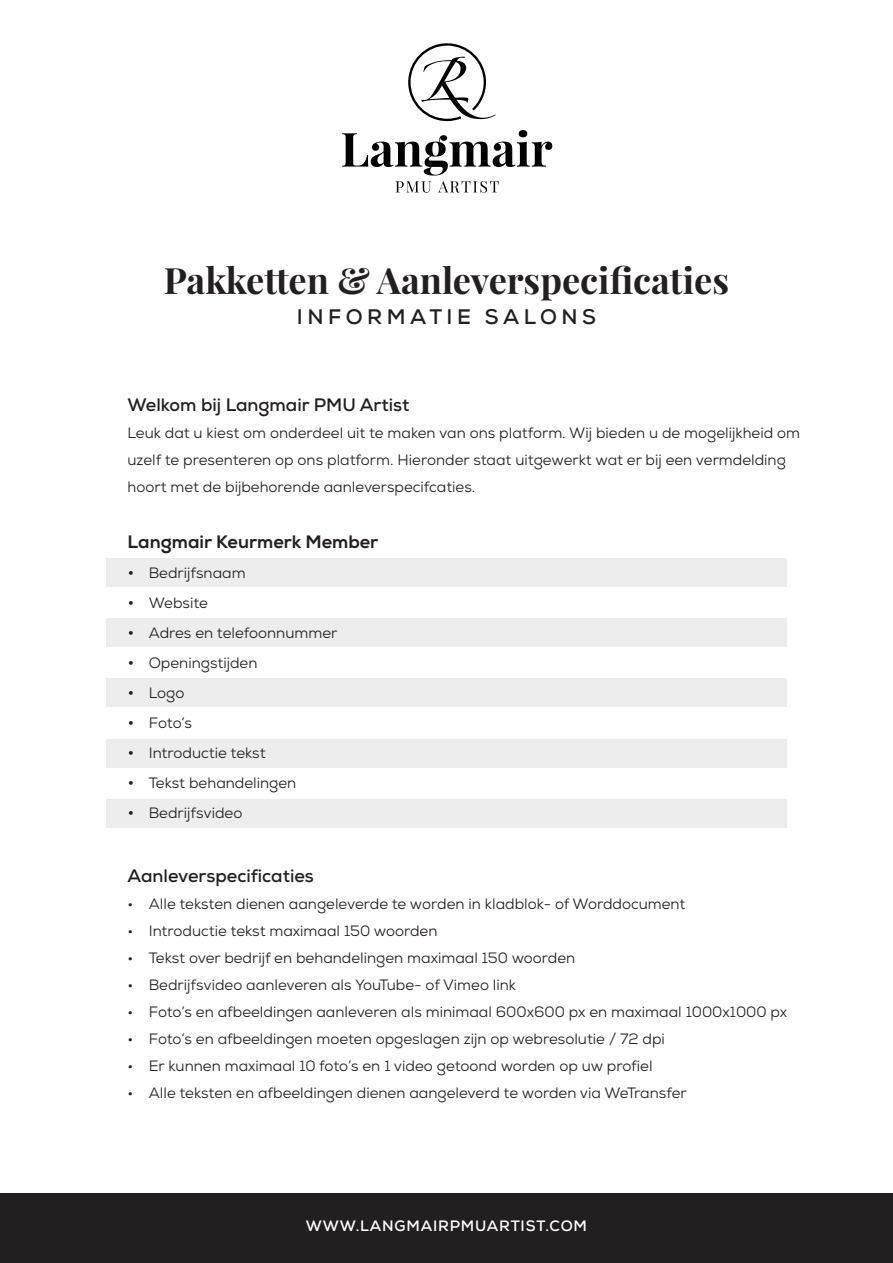
<style>
.page{position:relative;width:893px;height:1263px;background:#fff}
.page>*{position:absolute;margin:0;border:0;box-sizing:border-box;transform-origin:0 0}
.t1{font:700 36.15px "Playfair Display";color:#231f20}
.t2{font:700 21px "Nexa";letter-spacing:.215em;color:#231f20}
.t3{font:700 18px "Nexa";color:#231f20}
.t4{font:800 18px "Nexa";color:#231f20}
.t5{font:15px/27px "Nexa";color:#231f20}
.t6{font:700 15px "Nexa";letter-spacing:.055em;color:#fff}
.s1{font-size:18px}
</style>
<div class="page">
<div style="left:0;top:1194px;width:893px;height:69px;background:#231f20"></div>
<div style="left:106px;top:558px;width:681px;height:29px;background:#ededed"></div>
<div style="left:106px;top:678px;width:681px;height:29px;background:#ededed"></div>
<div style="left:106px;top:618px;width:681px;height:29px;background:#ededed"></div>
<div style="left:106px;top:739px;width:681px;height:28px;background:#ededed"></div>
<div style="left:106px;top:799px;width:681px;height:29px;background:#ededed"></div>
<svg style="left:408px;top:43px;width:88px;height:78px"></svg>
<svg style="left:342px;top:130px;width:210px;height:63px"></svg>
<p class="t1" style="left:164px;top:258px;width:567px">Pakketten &amp; Aanleverspecificaties</p>
<p class="t2" style="left:297px;top:303px;width:301px">INFORMATIE SALONS</p>
<p class="t3" style="left:128px;top:393px;width:283px">Welkom bij Langmair PMU Artist</p>
<p class="t5" style="left:128px;top:419px;width:674px">Leuk dat u kiest om onderdeel uit te maken van ons platform. Wij bieden u de mogelijkheid om uzelf te presenteren op ons platform. Hieronder staat uitgewerkt wat er bij een vermdelding hoort met de bijbehorende aanleverspecifcaties.</p>
<p class="t4" style="left:128px;top:530px;width:252px">Langmair Keurmerk Member</p>
<p class="t5" style="left:128px;top:559px;width:120px"><span class="s1">•</span> Bedrijfsnaam</p>
<p class="t5" style="left:128px;top:589px;width:82px"><span class="s1">•</span> Website</p>
<p class="t5" style="left:128px;top:619px;width:211px"><span class="s1">•</span> Adres en telefoonnummer</p>
<p class="t5" style="left:128px;top:649px;width:131px"><span class="s1">•</span> Openingstijden</p>
<p class="t5" style="left:128px;top:679px;width:58px"><span class="s1">•</span> Logo</p>
<p class="t5" style="left:128px;top:709px;width:66px"><span class="s1">•</span> Foto’s</p>
<p class="t5" style="left:128px;top:739px;width:140px"><span class="s1">•</span> Introductie tekst</p>
<p class="t5" style="left:128px;top:769px;width:170px"><span class="s1">•</span> Tekst behandelingen</p>
<p class="t5" style="left:128px;top:799px;width:116px"><span class="s1">•</span> Bedrijfsvideo</p>
<p class="t3" style="left:128px;top:864px;width:188px">Aanleverspecificaties</p>
<p class="t5" style="left:128px;top:890px;width:559px">• Alle teksten dienen aangeleverde te worden in kladblok- of Worddocument</p>
<p class="t5" style="left:128px;top:917px;width:311px">• Introductie tekst maximaal 150 woorden</p>
<p class="t5" style="left:128px;top:944px;width:449px">• Tekst over bedrijf en behandelingen maximaal 150 woorden</p>
<p class="t5" style="left:128px;top:971px;width:390px">• Bedrijfsvideo aanleveren als YouTube- of Vimeo link</p>
<p class="t5" style="left:128px;top:998px;width:661px">• Foto’s en afbeeldingen aanleveren als minimaal 600x600 px en maximaal 1000x1000 px</p>
<p class="t5" style="left:128px;top:1025px;width:539px">• Foto’s en afbeeldingen moeten opgeslagen zijn op webresolutie / 72 dpi</p>
<p class="t5" style="left:128px;top:1052px;width:526px">• Er kunnen maximaal 10 foto’s en 1 video getoond worden op uw profiel</p>
<p class="t5" style="left:128px;top:1079px;width:561px">• Alle teksten en afbeeldingen dienen aangeleverd te worden via WeTransfer</p>
<p class="t6" style="left:306px;top:1216px;width:283px">WWW.LANGMAIRPMUARTIST.COM</p>
</div>
